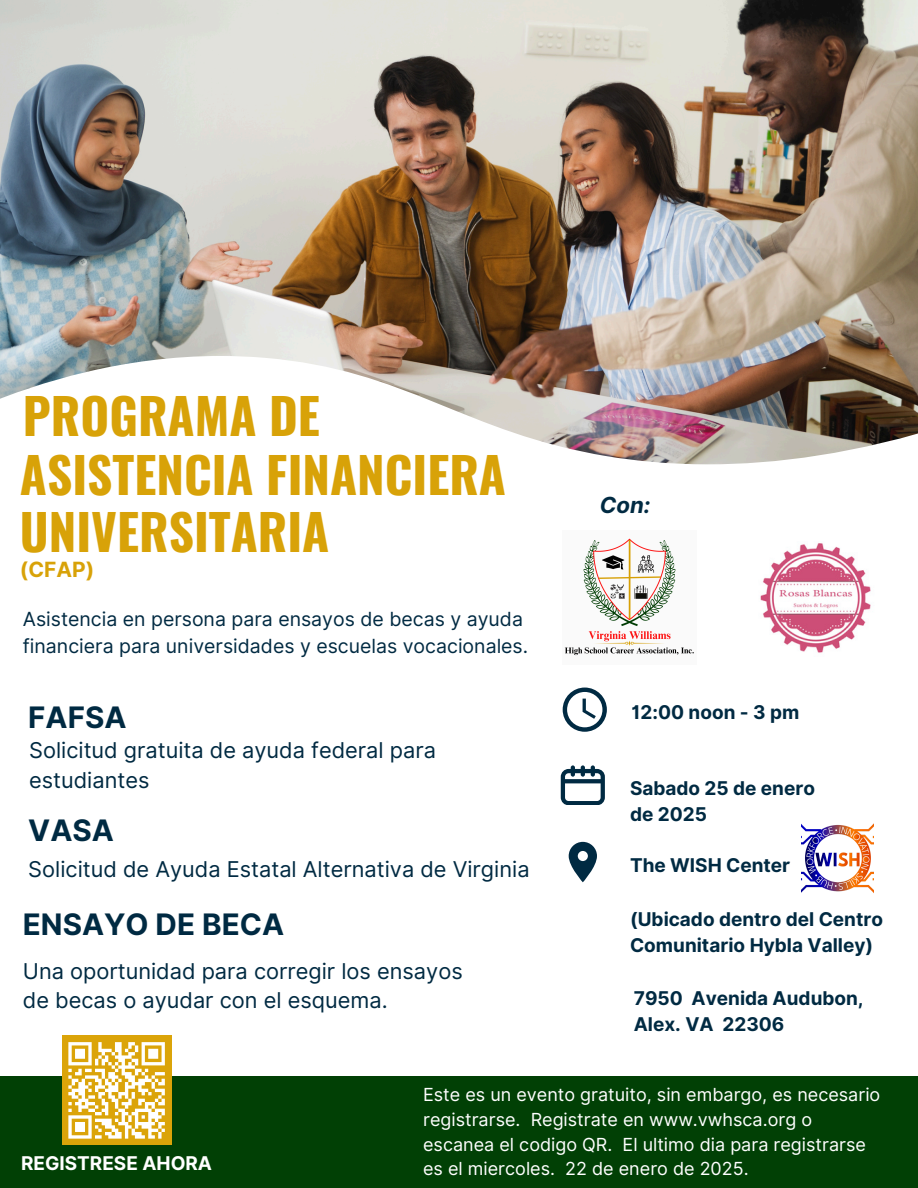
<style>
.page{position:relative;width:918px;height:1188px;background:#fff}
.page>*{position:absolute;margin:0;border:0;box-sizing:border-box;transform-origin:0 0}
.t1{font:700 49.2px/57.3px "Oswald";color:#d8a208}
.t2{font:700 29.55px "Inter";color:#002a42}
.t3{font:italic 700 22.2px "Inter";color:#002a42}
.t4{font:21.75px/29.7px "Inter";color:#002a42}
.t5{font:700 21px "Inter";color:#d8a208}
.t6{font:19.5px/27px "Inter";color:#002a42}
.t7{font:700 18.9px/25.8px "Inter";color:#002a42}
.t8{font:700 18.9px "Inter";color:#fff}
.t9{font:18px/24.8px "Inter";color:#fff}
</style>
<div class="page">
<img style="left:0;top:0;width:918px;height:464px">
<svg style="left:561px;top:765px;width:44px;height:40px"></svg>
<svg style="left:563px;top:688px;width:44px;height:43px"></svg>
<svg style="left:569px;top:842px;width:28px;height:40px"></svg>
<img style="left:564px;top:538px;width:130px;height:118px">
<img style="left:760px;top:543px;width:111px;height:110px">
<img style="left:801px;top:824px;width:72px;height:69px">
<div style="left:0;top:1076px;width:918px;height:112px;background:#014005"></div>
<div style="left:62px;top:1035px;width:110px;height:110px;background:#dba409"></div>
<svg style="left:68px;top:1042px;width:97px;height:97px"></svg>
<h1 class="t1" style="left:23px;top:385px;width:299px">PROGRAMA DE</h1>
<p class="t1" style="left:20px;top:444px;width:488px">ASISTENCIA FINANCIERA<br>UNIVERSITARIA</p>
<p class="t5" style="left:20px;top:557px;width:76px">(CFAP)</p>
<p class="t6" style="left:23px;top:605px;width:507px">Asistencia en persona para ensayos de becas y ayuda financiera para universidades y escuelas vocacionales.</p>
<p class="t2" style="left:28px;top:699px;width:100px">FAFSA</p>
<p class="t4" style="left:29px;top:735px;width:408px">Solicitud gratuita de ayuda federal para estudiantes</p>
<p class="t2" style="left:28px;top:812px;width:87px">VASA</p>
<h3 class="t3" style="left:600px;top:492px;width:52px">Con:</h3>
<p class="t7" style="left:632px;top:699px;width:169px">12:00 noon - 3 pm</p>
<p class="t7" style="left:630px;top:776px;width:187px">Sabado 25 de enero de 2025</p>
<h4 class="t4" style="left:28px;top:854px;width:503px">Solicitud de Ayuda Estatal Alternativa de Virginia</h4>
<h2 class="t7" style="left:630px;top:852px;width:162px">The WISH Center</h2>
<h1 class="t2" style="left:23px;top:906px;width:263px">ENSAYO DE BECA</h1>
<h4 class="t4" style="left:23px;top:956px;width:441px">Una oportunidad para corregir los ensayos de becas o ayudar con el esquema.</h4>
<p class="t7" style="left:630px;top:906px;width:255px">(Ubicado dentro del Centro<br>Comunitario Hybla Valley)</p>
<p class="t7" style="left:634px;top:986px;width:231px">7950 Avenida Audubon,<br>Alex. VA 22306</p>
<h2 class="t8" style="left:21px;top:1152px;width:193px">REGISTRESE AHORA</h2>
<p class="t9" style="left:423px;top:1082px;width:459px">Este es un evento gratuito, sin embargo, es necesario registrarse. Registrate en www.vwhsca.org o</p>
<h2 class="t9" style="left:423px;top:1132px;width:444px">escanea el codigo QR. El ultimo dia para registrarse</h2>
<p class="t9" style="left:423px;top:1157px;width:327px">es el miercoles. 22 de enero de 2025.</p>
</div>
